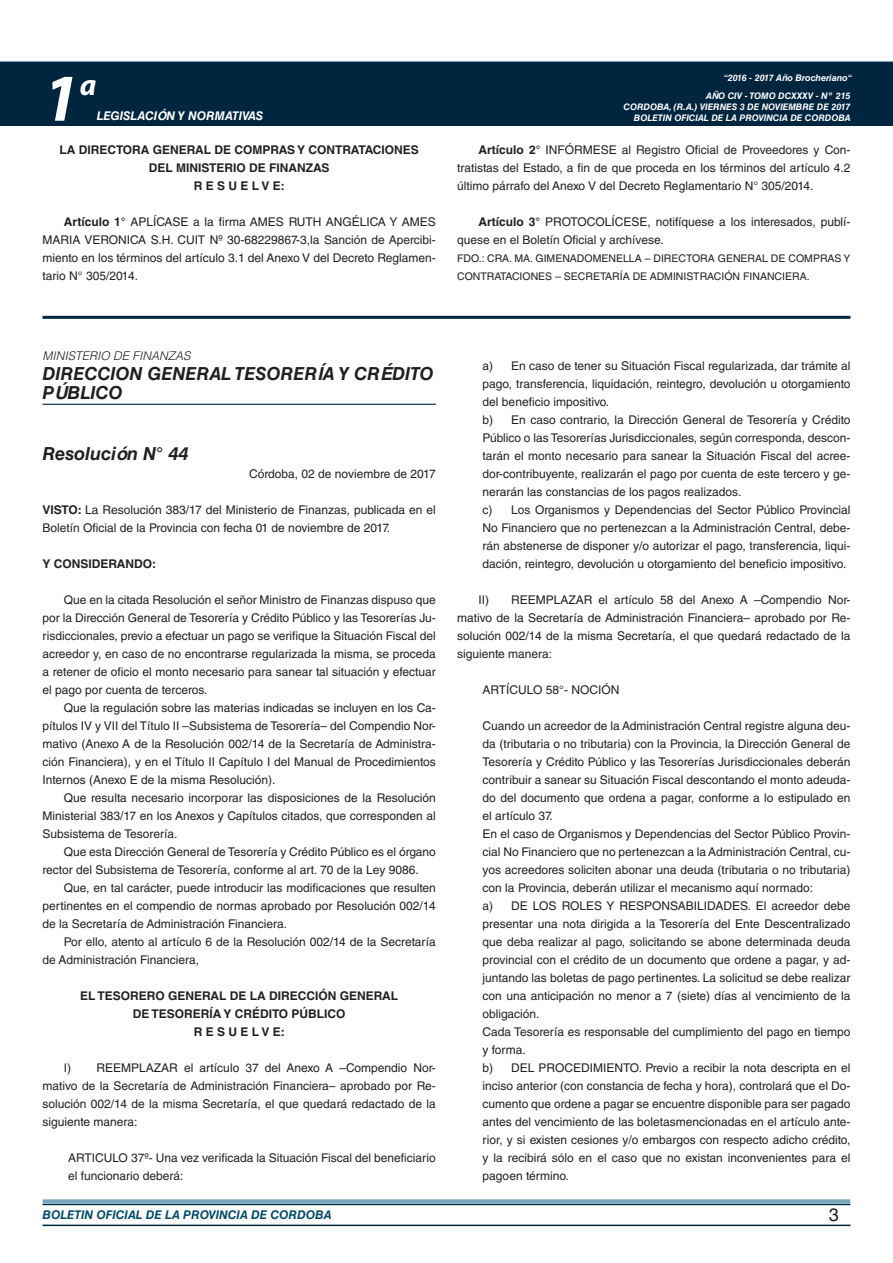
<style>
.page{position:relative;width:893px;height:1263px;background:#fff}
.page>*{position:absolute;margin:0;border:0;box-sizing:border-box;transform-origin:0 0}
.t1{font:italic 700 67.5px "Myriad Pro";color:#fff}
.t2{font:italic 700 30px "Myriad Pro";color:#fff}
.NOMBRE_DE_MINISTERIO{font:italic 700 18px/19.5px "Helvetica LT Std";color:#231f20}
.DOC__N{font:italic 700 18px "Helvetica LT Std";color:#231f20}
.t3{font:18px "Helvetica LT Std";color:#231f20}
.TEXTO_BASE{font:12px/18px "Helvetica LT Std";color:#231f20;text-align:justify}
.TEXTO_BASE-2{font:700 12px "Helvetica LT Std";color:#231f20}
.t4{font:italic 700 12px "Helvetica LT Std";color:#004b6c}
.t5{font:italic 700 12px "Helvetica LT Std";color:#fff}
.NOMBRE_DE_MINISTERIO-2{font:italic 300 12px "Helvetica LT Std";color:#231f20}
.FIRMA{font:10.5px/18px "Helvetica LT Std";color:#231f20}
.t6{font:italic 700 9px/10.8px "Helvetica LT Std";color:#fff;text-align:right}
.s1{font-weight:700}
</style>
<div class="page">
<div style="left:0;top:61px;width:893px;height:6px;background:#73a5b8"></div>
<div style="left:0;top:62px;width:893px;height:64px;background:#00263f"></div>
<hr style="left:43px;top:1224px;width:807px;height:2px;background:#00263f">
<div style="left:42px;top:1198px;width:809px;height:8px;background:#fff;opacity:.75"></div>
<hr style="left:43px;top:316px;width:807px;height:3px;background:#00263f">
<hr style="left:43px;top:404px;width:393px;height:1px;background:#00263f">
<h1 class="t1" style="left:43px;top:54px;width:38px">1</h1>
<h2 class="t2" style="left:80px;top:66px;width:18px">a</h2>
<p class="t5" style="left:97px;top:109px;width:168px">LEGISLACIÓN Y NORMATIVAS</p>
<p class="TEXTO_BASE-2" style="left:59px;top:142px;width:361px">LA DIRECTORA GENERAL DE COMPRAS Y CONTRATACIONES</p>
<p class="TEXTO_BASE-2" style="left:149px;top:160px;width:182px">DEL MINISTERIO DE FINANZAS</p>
<p class="TEXTO_BASE-2" style="left:194px;top:178px;width:93px">R E S U E L V E:</p>
<p class="TEXTO_BASE" style="left:43px;top:213px;width:395px;text-indent:21px"><span class="s1">Artículo 1°</span> APLÍCASE a la firma AMES RUTH ANGÉLICA Y AMES MARIA VERONICA S.H. CUIT Nº 30-68229867-3,la Sanción de Apercibi&shy;miento en los términos del artículo 3.1 del Anexo V del Decreto Reglamen&shy;tario N° 305/2014.</p>
<p class="t6" style="left:724px;top:72px;width:130px">“2016 - 2017 Año Brocheriano“</p>
<p class="t6" style="left:623px;top:91px;width:228px">AÑO CIV - TOMO DCXXXV - Nº 215<br>CORDOBA, (R.A.) VIERNES 3 DE NOVIEMBRE DE 2017<br>BOLETIN OFICIAL DE LA PROVINCIA DE CORDOBA</p>
<p class="TEXTO_BASE" style="left:457px;top:141px;width:395px;text-indent:21px"><span class="s1">Artículo 2°</span> INFÓRMESE al Registro Oficial de Proveedores y Con&shy;tratistas del Estado, a fin de que proceda en los términos del artículo 4.2 último párrafo del Anexo V del Decreto Reglamentario N° 305/2014.</p>
<p class="TEXTO_BASE" style="left:457px;top:213px;width:395px;text-indent:21px"><span class="s1">Artículo 3°</span> PROTOCOLÍCESE, notifíquese a los interesados, publí&shy;quese en el Boletín Oficial y archívese.</p>
<p class="FIRMA" style="left:457px;top:249px;width:395px">FDO.: CRA. MA. GIMENADOMENELLA – DIRECTORA GENERAL DE COMPRAS Y<br>CONTRATACIONES – SECRETARÍA DE ADMINISTRACIÓN FINANCIERA.</p>
<p class="NOMBRE_DE_MINISTERIO-2" style="left:43px;top:349px;width:150px">MINISTERIO DE FINANZAS</p>
<p class="NOMBRE_DE_MINISTERIO" style="left:43px;top:364px;width:393px">DIRECCION GENERAL TESORERÍA Y CRÉDITO<br>PÚBLICO</p>
<p class="DOC__N" style="left:43px;top:442px;width:147px">Resolución N° 44</p>
<p class="TEXTO_BASE" style="left:249px;top:465px;width:188px">Córdoba, 02 de noviembre de 2017</p>
<p class="TEXTO_BASE" style="left:43px;top:501px;width:395px"><span class="s1">VISTO:</span> La Resolución 383/17 del Ministerio de Finanzas, publicada en el<br>Boletín Oficial de la Provincia con fecha 01 de noviembre de 2017.</p>
<p class="TEXTO_BASE-2" style="left:43px;top:556px;width:115px">Y CONSIDERANDO:</p>
<p class="TEXTO_BASE" style="left:43px;top:591px;width:395px;text-indent:21px">Que en la citada Resolución el señor Ministro de Finanzas dispuso que por la Dirección General de Tesorería y Crédito Público y las Tesorerías Ju&shy;risdiccionales, previo a efectuar un pago se verifique la Situación Fiscal del acreedor y, en caso de no encontrarse regularizada la misma, se proceda a retener de oficio el monto necesario para sanear tal situación y efectuar el pago por cuenta de terceros.</p>
<p class="TEXTO_BASE" style="left:43px;top:699px;width:395px;text-indent:21px">Que la regulación sobre las materias indicadas se incluyen en los Ca&shy;pítulos IV y VII del Título II –Subsistema de Tesorería– del Compendio Nor&shy;mativo (Anexo A de la Resolución 002/14 de la Secretaría de Administra&shy;ción Financiera), y en el Título II Capítulo I del Manual de Procedimientos Internos (Anexo E de la misma Resolución).</p>
<p class="TEXTO_BASE" style="left:43px;top:789px;width:395px;text-indent:21px">Que resulta necesario incorporar las disposiciones de la Resolución Ministerial 383/17 en los Anexos y Capítulos citados, que corresponden al Subsistema de Tesorería.</p>
<p class="TEXTO_BASE" style="left:43px;top:843px;width:395px;text-indent:21px">Que esta Dirección General de Tesorería y Crédito Público es el órgano rector del Subsistema de Tesorería, conforme al art. 70 de la Ley 9086.</p>
<p class="TEXTO_BASE" style="left:43px;top:879px;width:395px;text-indent:21px">Que, en tal carácter, puede introducir las modificaciones que resulten pertinentes en el compendio de normas aprobado por Resolución 002/14 de la Secretaría de Administración Financiera.</p>
<p class="TEXTO_BASE" style="left:43px;top:933px;width:395px;text-indent:21px">Por ello, atento al artículo 6 de la Resolución 002/14 de la Secretaría de Administración Financiera,</p>
<p class="TEXTO_BASE-2" style="left:80px;top:988px;width:320px">EL TESORERO GENERAL DE LA DIRECCIÓN GENERAL</p>
<p class="TEXTO_BASE-2" style="left:133px;top:1006px;width:214px">DE TESORERÍA Y CRÉDITO PÚBLICO</p>
<p class="TEXTO_BASE-2" style="left:194px;top:1024px;width:93px">R E S U E L V E:</p>
<p class="TEXTO_BASE" style="left:43px;top:1059px;width:395px;text-indent:21px">I) REEMPLAZAR el artículo 37 del Anexo A –Compendio Nor&shy;mativo de la Secretaría de Administración Financiera– aprobado por Re&shy;solución 002/14 de la misma Secretaría, el que quedará redactado de la siguiente manera:</p>
<p class="TEXTO_BASE" style="left:68px;top:1149px;width:369px">ARTICULO 37º- Una vez verificada la Situación Fiscal del beneficiario el funcionario deberá:</p>
<p class="TEXTO_BASE" style="left:483px;top:357px;width:369px">a) En caso de tener su Situación Fiscal regularizada, dar trámite al pago, transferencia, liquidación, reintegro, devolución u otorgamiento del beneficio impositivo.</p>
<p class="TEXTO_BASE" style="left:483px;top:411px;width:369px">b) En caso contrario, la Dirección General de Tesorería y Crédito Público o las Tesorerías Jurisdiccionales, según corresponda, descon&shy;tarán el monto necesario para sanear la Situación Fiscal del acree&shy;dor-contribuyente, realizarán el pago por cuenta de este tercero y ge&shy;nerarán las constancias de los pagos realizados.</p>
<p class="TEXTO_BASE" style="left:483px;top:501px;width:369px">c) Los Organismos y Dependencias del Sector Público Provincial No Financiero que no pertenezcan a la Administración Central, debe&shy;rán abstenerse de disponer y/o autorizar el pago, transferencia, liqui&shy;dación, reintegro, devolución u otorgamiento del beneficio impositivo.</p>
<p class="TEXTO_BASE" style="left:457px;top:591px;width:395px;text-indent:21px">II) REEMPLAZAR el artículo 58 del Anexo A –Compendio Nor&shy;mativo de la Secretaría de Administración Financiera– aprobado por Re&shy;solución 002/14 de la misma Secretaría, el que quedará redactado de la siguiente manera:</p>
<p class="TEXTO_BASE" style="left:483px;top:681px;width:138px">ARTÍCULO 58°- NOCIÓN</p>
<p class="TEXTO_BASE" style="left:483px;top:717px;width:369px">Cuando un acreedor de la Administración Central registre alguna deu&shy;da (tributaria o no tributaria) con la Provincia, la Dirección General de Tesorería y Crédito Público y las Tesorerías Jurisdiccionales deberán contribuir a sanear su Situación Fiscal descontando el monto adeuda&shy;do del documento que ordena a pagar, conforme a lo estipulado en el artículo 37.</p>
<p class="TEXTO_BASE" style="left:483px;top:825px;width:369px">En el caso de Organismos y Dependencias del Sector Público Provin&shy;cial No Financiero que no pertenezcan a la Administración Central, cu&shy;yos acreedores soliciten abonar una deuda (tributaria o no tributaria) con la Provincia, deberán utilizar el mecanismo aquí normado:</p>
<p class="TEXTO_BASE" style="left:483px;top:897px;width:369px">a) DE LOS ROLES Y RESPONSABILIDADES. El acreedor debe presentar una nota dirigida a la Tesorería del Ente Descentralizado que deba realizar al pago, solicitando se abone determinada deuda provincial con el crédito de un documento que ordene a pagar, y ad&shy;juntando las boletas de pago pertinentes. La solicitud se debe realizar con una anticipación no menor a 7 (siete) días al vencimiento de la obligación.</p>
<p class="TEXTO_BASE" style="left:483px;top:1023px;width:369px">Cada Tesorería es responsable del cumplimiento del pago en tiempo y forma.</p>
<p class="TEXTO_BASE" style="left:483px;top:1059px;width:369px">b) DEL PROCEDIMIENTO. Previo a recibir la nota descripta en el inciso anterior (con constancia de fecha y hora), controlará que el Do&shy;cumento que ordene a pagar se encuentre disponible para ser pagado antes del vencimiento de las boletasmencionadas en el artículo ante&shy;rior, y si existen cesiones y/o embargos con respecto adicho crédito, y la recibirá sólo en el caso que no existan inconvenientes para el pagoen término.</p>
<p class="t4" style="left:43px;top:1208px;width:290px">BOLETIN OFICIAL DE LA PROVINCIA DE CORDOBA</p>
<h3 class="t3" style="left:829px;top:1204px;width:12px">3</h3>
</div>
